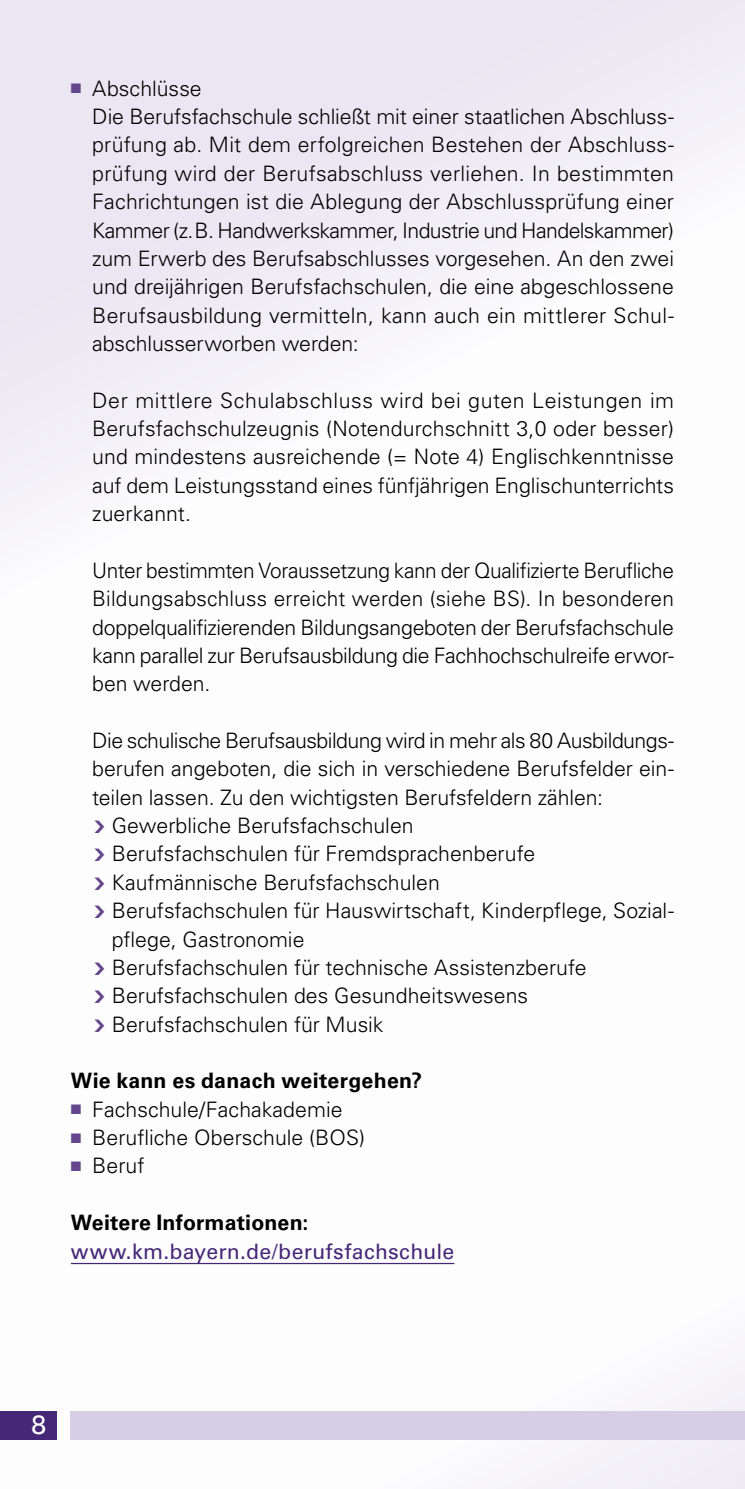
<style>
.page{position:relative;width:745px;height:1489px;background:#fff}
.page>*{position:absolute;margin:0;border:0;box-sizing:border-box;transform-origin:0 0}
.t1{font:25px "Rockwell";color:#fff}
.t2{font:300 21.25px/28.2px "Univers LT Pro 45";color:#000;text-align:justify}
.t3{font:300 21.25px "Univers LT Pro 45";letter-spacing:-.025em;color:#000}
.t4{font:700 21.25px "Univers LT Pro 65";letter-spacing:.01em;color:#000}
.t5{font:21.25px "Univers LT Pro 55 Roman";letter-spacing:.015em;color:#452778}
.s1{color:#64468c}
</style>
<div class="page">
<div style="left:0;top:0;width:744px;height:748px;background:linear-gradient(to bottom,#eae6f2,#fff)"></div>
<div style="left:0;top:1410px;width:57px;height:29px;background:#452778"></div>
<div style="left:71px;top:1410px;width:673px;height:29px;background:#d5cee4"></div>
<hr style="left:71px;top:1262px;width:383px;height:1px;background:#452778">
<p class="t2" style="left:92px;top:73px;width:583px;text-align:left;text-indent:-21px"><span class="s1">■</span> Abschlüsse<br>Die Berufsfachschule schließt mit einer staatlichen Abschluss&shy;prüfung ab. Mit dem erfolgreichen Bestehen der Abschluss&shy;prüfung wird der Berufsabschluss verliehen. In bestimmten Fachrichtungen ist die Ablegung der Abschlussprüfung einer Kammer (z.B. Handwerkskammer, Industrie und Handelskammer) zum Erwerb des Berufsabschlusses vorgesehen. An den zwei und dreijährigen Berufsfachschulen, die eine abgeschlossene Berufsausbildung vermitteln, kann auch ein mittlerer Schul&shy;abschlusserworben werden:</p>
<p class="t2" style="left:92px;top:385px;width:583px">Der mittlere Schulabschluss wird bei guten Leistungen im Berufsfachschulzeugnis (Notendurchschnitt 3,0 oder besser) und mindestens ausreichende (= Note 4) Englischkenntnisse auf dem Leistungsstand eines fünfjährigen Englischunterrichts zuerkannt.</p>
<p class="t2" style="left:92px;top:555px;width:583px">Unter bestimmten Voraussetzung kann der Qualifizierte Berufliche Bildungsabschluss erreicht werden (siehe BS). In besonderen doppelqualifizierenden Bildungsangeboten der Berufsfachschule kann parallel zur Berufsausbildung die Fachhochschulreife erwor&shy;ben werden.</p>
<p class="t3" style="left:92px;top:726px;width:583px">Die schulische Berufsausbildung wird in mehr als 80 Ausbildungs-</p>
<p class="t2" style="left:92px;top:754px;width:583px">berufen angeboten, die sich in verschiedene Berufsfelder ein-</p>
<p class="t2" style="left:92px;top:782px;width:512px">teilen lassen. Zu den wichtigsten Berufsfeldern zählen:</p>
<p class="t2" style="left:112px;top:810px;width:303px">Gewerbliche Berufsfachschulen</p>
<p class="t2" style="left:112px;top:839px;width:425px">Berufsfachschulen für Fremdsprachenberufe</p>
<p class="t2" style="left:112px;top:867px;width:329px">Kaufmännische Berufsfachschulen</p>
<p class="t2" style="left:112px;top:896px;width:563px">Berufsfachschulen für Hauswirtschaft, Kinderpflege, Sozial-</p>
<p class="t2" style="left:112px;top:924px;width:194px">pflege, Gastronomie</p>
<p class="t2" style="left:112px;top:952px;width:476px">Berufsfachschulen für technische Assistenzberufe</p>
<p class="t2" style="left:112px;top:981px;width:417px">Berufsfachschulen des Gesundheitswesens</p>
<p class="t2" style="left:112px;top:1009px;width:273px">Berufsfachschulen für Musik</p>
<p class="t4" style="left:71px;top:1065px;width:352px">Wie kann es danach weitergehen?</p>
<p class="t2" style="left:71px;top:1094px;width:273px"><span class="s1">■</span> Fachschule/Fachakademie</p>
<p class="t2" style="left:71px;top:1122px;width:295px"><span class="s1">■</span> Berufliche Oberschule (BOS)</p>
<p class="t2" style="left:71px;top:1151px;width:75px"><span class="s1">■</span> Beruf</p>
<p class="t4" style="left:71px;top:1207px;width:239px">Weitere Informationen:</p>
<p class="t5" style="left:71px;top:1236px;width:384px">www.km.bayern.de/berufsfachschule</p>
<p class="t1" style="left:31px;top:1409px;width:16px">8</p>
</div>
